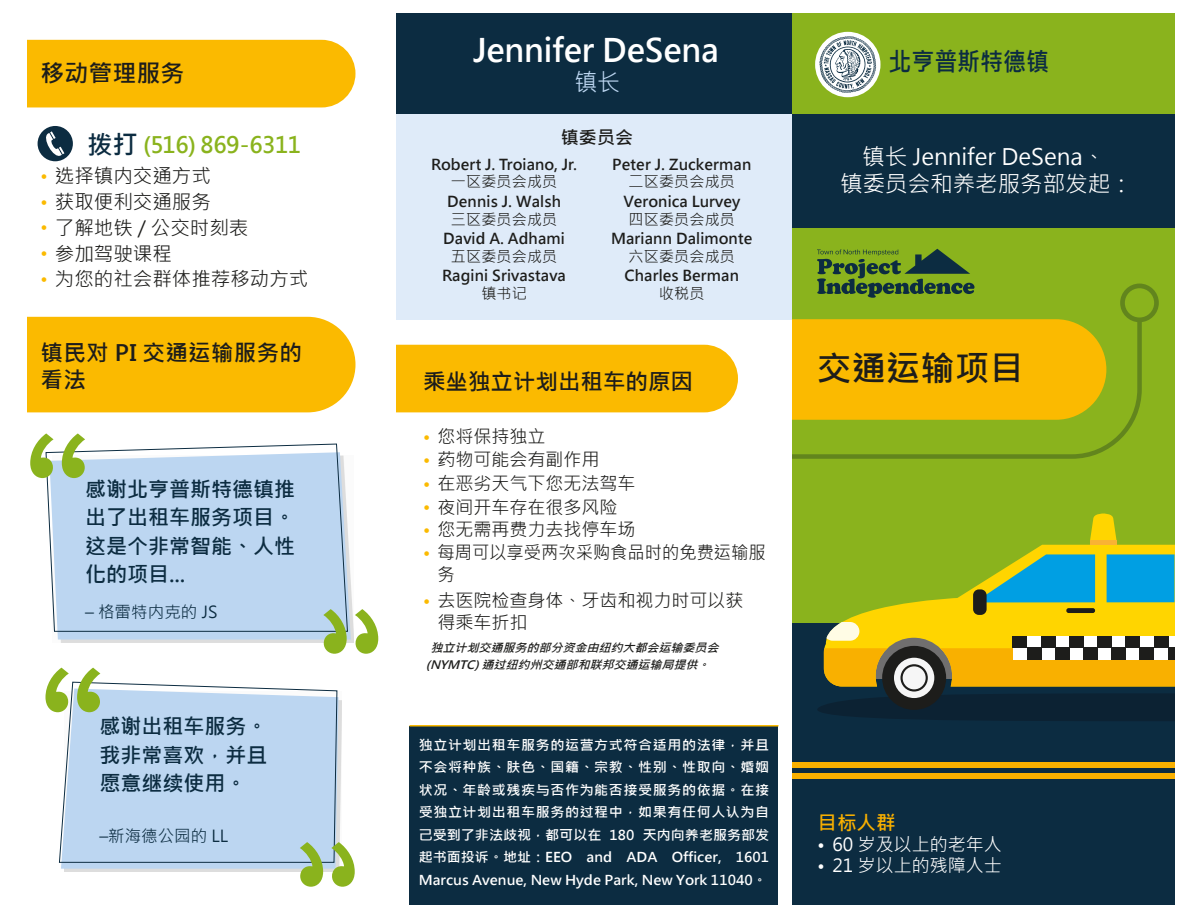
<style>
.page{position:relative;width:1188px;height:918px;background:#fff}
.page>*{position:absolute;margin:0;border:0;box-sizing:border-box;transform-origin:0 0}
.t1{font:700 34.5px "Microsoft Jheng Hei";color:#1d1d1b}
.t2{font:700 32.1px "Microsoft Jheng Hei";letter-spacing:-.01em;color:#fff}
.t3{font:700 25.5px "Microsoft Jheng Hei";color:#0c2c41;scale:.9 1}
.t4{font:700 24px "Microsoft Jheng Hei";color:#1d1d1b}
.t5{font:24px "Microsoft Jheng Hei";color:#bcd6f1;scale:.95 1}
.t6{font:22.5px/27px "Microsoft Jheng Hei";color:#fff;text-align:center}
.t7{font:700 22.5px/27px "Microsoft Jheng Hei";color:#1d1d1b}
.t8{font:700 22.5px "Microsoft Jheng Hei";letter-spacing:-.03em;color:#8ab31d}
.t9{font:700 21px/28.5px "Microsoft Jheng Hei";color:#0c2c41;text-align:justify}
.t10{font:19.5px "Microsoft Jheng Hei";color:#1d1d1b}
.t11{font:700 19.5px "Microsoft Jheng Hei";color:#f9b000}
.t12{font:18px/21.6px "Microsoft Jheng Hei";color:#1d1d1b}
.t13{font:18px "Microsoft Jheng Hei";color:#fff}
.t14{font:18px/21.6px "Microsoft Jheng Hei";color:#1d1d1b;scale:.96 1}
.t15{font:700 18px "Microsoft Jheng Hei";color:#1d1d1b}
.t16{font:16.5px "Microsoft Jheng Hei";color:#0c2c41}
.t17{font:700 15px/17.7px "Microsoft Jheng Hei";letter-spacing:.005em;color:#1d1d1b;text-align:center}
.t18{font:700 13.5px/22.5px "Microsoft Jheng Hei";color:#fff;text-align:justify;scale:1.04 1}
.t19{font:italic 700 11.55px/17.4px "Microsoft Jheng Hei";color:#1d1d1b;scale:1.04 1}
.s1{font-size:25.5px;color:#0c2c41}
.s2{font-size:16.5px;color:#fbba00}
.s3{font-weight:400}
.s4{font-size:16.5px}
</style>
<div class="page">
<svg style="left:61px;top:588px;width:292px;height:55px"></svg>
<svg style="left:57px;top:537px;width:294px;height:103px;background:#c1d7ee"></svg>
<svg style="left:46px;top:443px;width:302px;height:189px;background:#bed6ef"></svg>
<div style="left:38px;top:126px;width:35px;height:35px;background:#0c2c41;border-radius:50%"></div>
<div style="left:396px;top:114px;width:396px;height:205px;background:#dfebf9"></div>
<div style="left:396px;top:14px;width:396px;height:100px;background:#0c2c41"></div>
<div style="left:396px;top:345px;width:342px;height:67px;background:#fbba00"></div>
<div style="left:27px;top:40px;width:329px;height:67px;background:#fbba00"></div>
<div style="left:27px;top:317px;width:329px;height:95px;background:#fbba00"></div>
<div style="left:410px;top:726px;width:368px;height:178px;background:#0c2c41"></div>
<svg style="left:41px;top:131px;width:23px;height:28px"></svg>
<svg style="left:30px;top:433px;width:55px;height:45px"></svg>
<svg style="left:323px;top:609px;width:55px;height:45px"></svg>
<svg style="left:64px;top:697px;width:278px;height:175px"></svg>
<svg style="left:61px;top:863px;width:239px;height:6px"></svg>
<svg style="left:59px;top:682px;width:279px;height:181px;background:#bdd6ee"></svg>
<svg style="left:45px;top:668px;width:55px;height:44px"></svg>
<svg style="left:300px;top:842px;width:55px;height:45px"></svg>
<div style="left:792px;top:14px;width:382px;height:100px;background:#8ab31d"></div>
<div style="left:792px;top:228px;width:382px;height:663px;background:#8ab31d"></div>
<div style="left:792px;top:623px;width:382px;height:149px;background:#0c2c41"></div>
<svg style="left:817px;top:694px;width:357px;height:27px"></svg>
<svg style="left:842px;top:545px;width:332px;height:77px"></svg>
<svg style="left:824px;top:622px;width:350px;height:64px;background:#f0ba0d"></svg>
<svg style="left:975px;top:554px;width:120px;height:48px"></svg>
<div style="left:1107px;top:554px;width:68px;height:48px;background:#009fe3"></div>
<div style="left:973px;top:589px;width:14px;height:26px;background:#1d1d1b;border-radius:6px"></div>
<div style="left:1066px;top:608px;width:29px;height:5px;background:#1d1d1b;border-radius:2px"></div>
<div style="left:882px;top:646px;width:64px;height:64px;background:#1d1d1b;border-radius:50%"></div>
<div style="left:894px;top:658px;width:40px;height:40px;background:#f6f6f6;border-radius:50%"></div>
<svg style="left:900px;top:664px;width:28px;height:28px"></svg>
<div style="left:903px;top:666px;width:23px;height:23px;background:#f6f6f6;border-radius:50%"></div>
<svg style="left:1090px;top:513px;width:26px;height:27px"></svg>
<div style="left:1090px;top:540px;width:26px;height:5px;background:#f9b234"></div>
<div style="left:1013px;top:636px;width:161px;height:24px;background:#fff"></div>
<div style="left:1013px;top:636px;width:14px;height:12px;background:#1d1d1b"></div>
<div style="left:1027px;top:648px;width:14px;height:12px;background:#1d1d1b"></div>
<div style="left:1055px;top:648px;width:14px;height:12px;background:#1d1d1b"></div>
<div style="left:1083px;top:648px;width:15px;height:12px;background:#1d1d1b"></div>
<div style="left:1112px;top:648px;width:14px;height:12px;background:#1d1d1b"></div>
<div style="left:1140px;top:648px;width:14px;height:12px;background:#1d1d1b"></div>
<div style="left:1168px;top:648px;width:6px;height:12px;background:#1d1d1b"></div>
<div style="left:1041px;top:636px;width:14px;height:12px;background:#1d1d1b"></div>
<div style="left:1069px;top:636px;width:14px;height:12px;background:#1d1d1b"></div>
<div style="left:1098px;top:636px;width:14px;height:12px;background:#1d1d1b"></div>
<div style="left:1126px;top:636px;width:14px;height:12px;background:#1d1d1b"></div>
<div style="left:1154px;top:636px;width:14px;height:12px;background:#1d1d1b"></div>
<svg style="left:815px;top:32px;width:66px;height:65px"></svg>
<svg style="left:820px;top:36px;width:56px;height:57px;background:#b5c0bb"></svg>
<svg style="left:788px;top:313px;width:354px;height:146px"></svg>
<div style="left:1120px;top:284px;width:39px;height:38px;border:5px solid #62851d;border-radius:50%"></div>
<div style="left:792px;top:114px;width:382px;height:114px;background:#0c2c41"></div>
<div style="left:792px;top:772px;width:382px;height:132px;background:#0c2c41"></div>
<div style="left:792px;top:762px;width:382px;height:6px;background:#f9b000"></div>
<div style="left:792px;top:773px;width:382px;height:6px;background:#f9b000"></div>
<hr style="left:410px;top:725px;width:368px;height:2px;background:#fbba00">
<svg style="left:817px;top:249px;width:158px;height:49px"></svg>
<div style="left:792px;top:319px;width:314px;height:101px;background:#fbba00"></div>
<p class="t4" style="left:40px;top:58px;width:145px">移动管理服务</p>
<p class="t8" style="left:87px;top:130px;width:216px"><span class="s1">拨打</span> (516) 869-6311</p>
<p class="t10" style="left:40px;top:164px;width:172px"><span class="s2">•</span> 选择镇内交通方式</p>
<p class="t10" style="left:40px;top:190px;width:172px"><span class="s2">•</span> 获取便利交通服务</p>
<p class="t10" style="left:40px;top:215px;width:209px"><span class="s2">•</span> 了解地铁 / 公交时刻表</p>
<p class="t10" style="left:40px;top:241px;width:133px"><span class="s2">•</span> 参加驾驶课程</p>
<p class="t10" style="left:40px;top:267px;width:269px"><span class="s2">•</span> 为您的社会群体推荐移动方式</p>
<p class="t7" style="left:40px;top:339px;width:263px">镇民对 PI 交通运输服务的看法</p>
<p class="t9" style="left:85px;top:475px;width:211px">感谢北亨普斯特德镇推出了出租车服务项目。这是个非常智能、人性化的项目...</p>
<p class="t16" style="left:85px;top:602px;width:134px">– 格雷特内克的 JS</p>
<p class="t9" style="left:99px;top:712px;width:169px">感谢出租车服务。我非常喜欢，并且愿意继续使用。</p>
<p class="t16" style="left:99px;top:826px;width:130px">–新海德公园的 LL</p>
<p class="t2" style="left:473px;top:30px;width:247px">Jennifer DeSena</p>
<p class="t5" style="left:575px;top:67px;width:49px">镇长</p>
<p class="t15" style="left:561px;top:126px;width:74px">镇委员会</p>
<p class="t17" style="left:431px;top:155px;width:147px">Robert J. Troiano, Jr.<span class="s3">一区委员会成员</span></p>
<p class="t17" style="left:447px;top:192px;width:115px;text-align:left">Dennis J. Walsh<span class="s3">三区委员会成员</span></p>
<p class="t17" style="left:443px;top:230px;width:123px">David A. Adhami<span class="s3">五区委员会成员</span></p>
<p class="t17" style="left:442px;top:267px;width:125px">Ragini Srivastava<span class="s3">镇书记</span></p>
<p class="t17" style="left:612px;top:155px;width:141px">Peter J. Zuckerman<span class="s3">二区委员会成员</span></p>
<p class="t17" style="left:623px;top:192px;width:118px">Veronica Lurvey<span class="s3">四区委员会成员</span></p>
<p class="t17" style="left:611px;top:230px;width:143px">Mariann Dalimonte<span class="s3">六区委员会成员</span></p>
<p class="t17" style="left:625px;top:267px;width:116px">Charles Berman<span class="s3">收税员</span></p>
<p class="t7" style="left:423px;top:368px;width:271px">乘坐独立计划出租车的原因</p>
<p class="t12" style="left:423px;top:426px;width:124px"><span class="s2">•</span> 您将保持独立</p>
<p class="t12" style="left:423px;top:448px;width:178px"><span class="s2">•</span> 药物可能会有副作用</p>
<p class="t12" style="left:423px;top:472px;width:214px"><span class="s2">•</span> 在恶劣天气下您无法驾车</p>
<p class="t12" style="left:423px;top:496px;width:196px"><span class="s2">•</span> 夜间开车存在很多风险</p>
<p class="t12" style="left:423px;top:519px;width:214px"><span class="s2">•</span> 您无需再费力去找停车场</p>
<p class="t14" style="left:437px;top:542px;width:344px;text-indent:-14px"><span class="s2">•</span> 每周可以享受两次采购食品时的免费运输服务</p>
<p class="t12" style="left:437px;top:590px;width:307px;text-indent:-14px"><span class="s2">•</span> 去医院检查身体、牙齿和视力时可以获得乘车折扣</p>
<p class="t19" style="left:426px;top:639px;width:287px;text-indent:5px">独立计划交通服务的部分资金由纽约大都会运输委员会(NYMTC)通过纽约州交通部和联邦交通运输局提供。</p>
<p class="t18" style="left:419px;top:733px;width:339px">独立计划出租车服务的运营方式符合适用的法律，并且不会将种族、肤色、国籍、宗教、性别、性取向、婚姻状况、年龄或残疾与否作为能否接受服务的依据。在接受独立计划出租车服务的过程中，如果有任何人认为自己受到了非法歧视，都可以在 180 天内向养老服务部发起书面投诉。地址：EEO and ADA Officer, 1601<br>Marcus Avenue, New Hyde Park, New York 11040。</p>
<p class="t3" style="left:888px;top:46px;width:180px">北亨普斯特德镇</p>
<p class="t6" style="left:840px;top:143px;width:294px">镇长 Jennifer DeSena、<br>镇委员会和养老服务部发起：</p>
<p class="t1" style="left:817px;top:347px;width:208px">交通运输项目</p>
<p class="t11" style="left:818px;top:810px;width:79px">目标人群</p>
<p class="t13" style="left:818px;top:833px;width:186px"><span class="s4">•</span> 60 岁及以上的老年人</p>
<p class="t13" style="left:818px;top:854px;width:186px"><span class="s4">•</span> 21 岁以上的残障人士</p>
</div>
